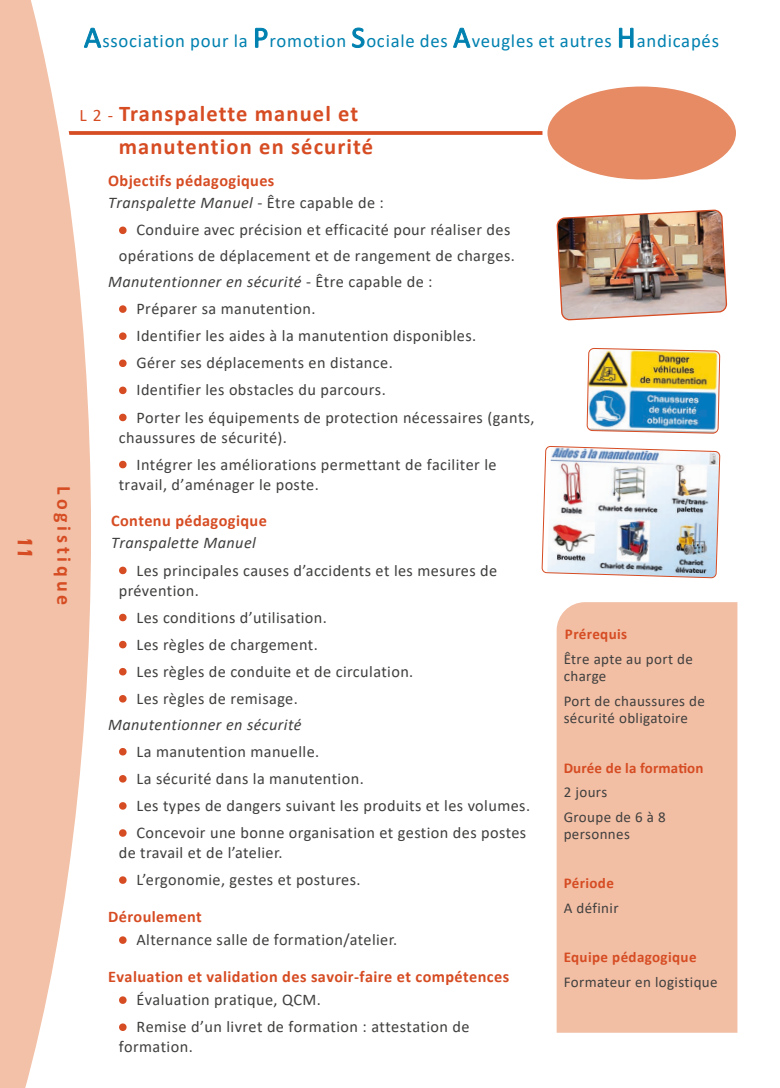
<style>
.page{position:relative;width:780px;height:1088px;background:#fff}
.page>*{position:absolute;margin:0;border:0;box-sizing:border-box;transform-origin:0 0}
.TITRE_FORMATION{font:700 22.5px "Calibri";letter-spacing:.05em;color:#d64c23}
.texte_ESAT_AA_avec_p{font:700 21.62px "Eras ITC";color:#d64c23;scale:.69 1}
.TITRE_FORMATION-2{font:700 20px "Calibri";letter-spacing:.19em;color:#d64c23}
.TITRE_FORMATION-3{font:18.75px "Calibri";letter-spacing:.04em;color:#0081b0}
.texte_ESA_T_AA_avec{font:16.25px/20px "Calibri";letter-spacing:.025em;color:#403f3e}
.sous_titre_form_ESDA{font:700 16.25px "Calibri";letter-spacing:.025em;color:#d64c23}
.sous_titre_form_ESDA-2{font:italic 16.25px "Calibri";letter-spacing:.025em;color:#403f3e}
.texte_ESA_T_AA_avec-2{font:italic 16.25px "Calibri";letter-spacing:.025em;color:#403f3e}
.texte_article_form_E{font:15px/17.5px "Calibri";letter-spacing:.025em;color:#403f3e}
.sous_titre_form_ESDA-3{font:700 15px "Calibri";letter-spacing:.025em;color:#d64c23}
.s1{font-size:30px}
.s2{font-weight:400;font-size:17.5px}
.s3{font-style:normal}
.s4{color:#d64c23}
</style>
<div class="page">
<svg style="left:101px;top:131px;width:441px;height:4px"></svg>
<div style="left:545px;top:84px;width:193px;height:98px;background:#e68b64;border-radius:50%"></div>
<div style="left:542px;top:81px;width:199px;height:103px;border:5px solid #fff;border-radius:50%"></div>
<div style="left:556px;top:602px;width:181px;height:431px;background:#f2bfa5"></div>
<img style="left:557px;top:210px;width:169px;height:110px">
<img style="left:586px;top:348px;width:134px;height:86px">
<img style="left:542px;top:446px;width:177px;height:133px">
<svg style="left:0;top:0;width:101px;height:1088px"></svg>
<p class="TITRE_FORMATION-3" style="left:84px;top:28px;width:636px"><span class="s1">A</span>ssociation pour la <span class="s1">P</span>romotion <span class="s1">S</span>ociale des <span class="s1">A</span>veugles et autres <span class="s1">H</span>andicapés</p>
<p class="texte_ESAT_AA_avec_p" style="left:37px;top:537px;width:31px;rotate:90deg">11</p>
<p class="TITRE_FORMATION-2" style="left:78px;top:486px;width:120px;rotate:90deg">Logistique</p>
<p class="TITRE_FORMATION" style="left:80px;top:97px;width:280px"><span class="s2">L 2 -</span> Transpalette manuel et</p>
<p class="TITRE_FORMATION" style="left:119px;top:130px;width:256px">manutention en sécurité</p>
<p class="sous_titre_form_ESDA" style="left:108px;top:169px;width:168px">Objectifs pédagogiques</p>
<p class="texte_ESA_T_AA_avec-2" style="left:108px;top:192px;width:277px">Transpalette Manuel <span class="s3">- Être capable de :</span></p>
<p class="texte_ESA_T_AA_avec" style="left:119px;top:220px;width:393px"><span class="s4">•</span> Conduire avec précision et efficacité pour réaliser des</p>
<p class="texte_ESA_T_AA_avec" style="left:119px;top:245px;width:397px">opérations de déplacement et de rangement de charges.</p>
<p class="sous_titre_form_ESDA-2" style="left:108px;top:270px;width:326px">Manutentionner en sécurité <span class="s3">- Être capable de :</span></p>
<p class="texte_ESA_T_AA_avec" style="left:119px;top:298px;width:198px"><span class="s4">•</span> Préparer sa manutention.</p>
<p class="texte_ESA_T_AA_avec" style="left:119px;top:325px;width:359px"><span class="s4">•</span> Identifier les aides à la manutention disponibles.</p>
<p class="texte_ESA_T_AA_avec" style="left:119px;top:353px;width:275px"><span class="s4">•</span> Gérer ses déplacements en distance.</p>
<p class="texte_ESA_T_AA_avec" style="left:119px;top:380px;width:268px"><span class="s4">•</span> Identifier les obstacles du parcours.</p>
<p class="texte_ESA_T_AA_avec" style="left:119px;top:407px;width:417px"><span class="s4">•</span> Porter les équipements de protection nécessaires (gants, chaussures de sécurité).</p>
<p class="texte_ESA_T_AA_avec" style="left:119px;top:454px;width:379px"><span class="s4">•</span> Intégrer les améliorations permettant de faciliter le travail, d’aménager le poste.</p>
<p class="sous_titre_form_ESDA" style="left:111px;top:509px;width:157px">Contenu pédagogique</p>
<p class="texte_ESA_T_AA_avec-2" style="left:111px;top:532px;width:146px">Transpalette Manuel</p>
<p class="texte_ESA_T_AA_avec" style="left:119px;top:560px;width:380px"><span class="s4">•</span> Les principales causes d’accidents et les mesures de prévention.</p>
<p class="texte_ESA_T_AA_avec" style="left:119px;top:607px;width:210px"><span class="s4">•</span> Les conditions d’utilisation.</p>
<p class="texte_ESA_T_AA_avec" style="left:119px;top:634px;width:200px"><span class="s4">•</span> Les règles de chargement.</p>
<p class="texte_ESA_T_AA_avec" style="left:119px;top:661px;width:296px"><span class="s4">•</span> Les règles de conduite et de circulation.</p>
<p class="texte_ESA_T_AA_avec" style="left:119px;top:688px;width:181px"><span class="s4">•</span> Les règles de remisage.</p>
<p class="sous_titre_form_ESDA-2" style="left:108px;top:713px;width:195px">Manutentionner en sécurité</p>
<p class="texte_ESA_T_AA_avec" style="left:119px;top:741px;width:202px"><span class="s4">•</span> La manutention manuelle.</p>
<p class="texte_ESA_T_AA_avec" style="left:119px;top:768px;width:246px"><span class="s4">•</span> La sécurité dans la manutention.</p>
<p class="texte_ESA_T_AA_avec" style="left:119px;top:795px;width:413px"><span class="s4">•</span> Les types de dangers suivant les produits et les volumes.</p>
<p class="texte_ESA_T_AA_avec" style="left:119px;top:822px;width:409px"><span class="s4">•</span> Concevoir une bonne organisation et gestion des postes de travail et de l’atelier.</p>
<p class="texte_ESA_T_AA_avec" style="left:119px;top:869px;width:243px"><span class="s4">•</span> L’ergonomie, gestes et postures.</p>
<p class="sous_titre_form_ESDA" style="left:108px;top:905px;width:95px">Déroulement</p>
<p class="texte_ESA_T_AA_avec" style="left:119px;top:929px;width:280px"><span class="s4">•</span> Alternance salle de formation/atelier.</p>
<p class="sous_titre_form_ESDA" style="left:108px;top:965px;width:402px">Evaluation et validation des savoir-faire et compétences</p>
<p class="texte_ESA_T_AA_avec" style="left:119px;top:989px;width:204px"><span class="s4">•</span> Évaluation pratique, QCM.</p>
<p class="texte_ESA_T_AA_avec" style="left:119px;top:1016px;width:352px"><span class="s4">•</span> Remise d’un livret de formation : attestation de formation.</p>
<p class="sous_titre_form_ESDA-3" style="left:565px;top:623px;width:64px">Prérequis</p>
<p class="texte_article_form_E" style="left:563px;top:650px;width:131px">Être apte au port de charge</p>
<p class="texte_article_form_E" style="left:563px;top:692px;width:143px">Port de chaussures de sécurité obligatoire</p>
<p class="sous_titre_form_ESDA-3" style="left:563px;top:757px;width:141px">Durée de la formation</p>
<p class="texte_article_form_E" style="left:563px;top:783px;width:45px">2 jours</p>
<p class="texte_article_form_E" style="left:563px;top:807px;width:104px">Groupe de 6 à 8 personnes</p>
<p class="sous_titre_form_ESDA-3" style="left:563px;top:873px;width:52px">Période</p>
<p class="texte_article_form_E" style="left:563px;top:899px;width:56px">A définir</p>
<p class="sous_titre_form_ESDA-3" style="left:563px;top:946px;width:134px">Equipe pédagogique</p>
<p class="texte_article_form_E" style="left:563px;top:972px;width:155px">Formateur en logistique</p>
</div>
